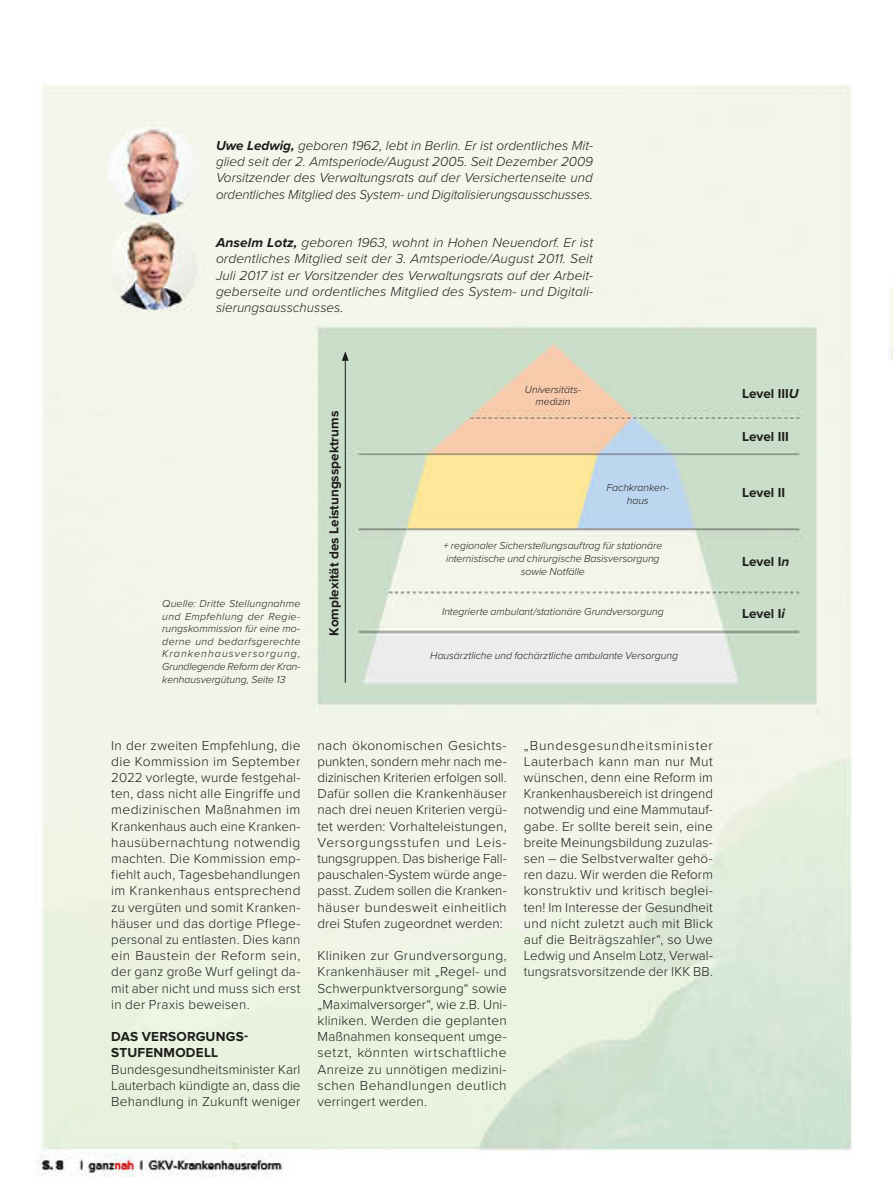
<style>
.page{position:relative;width:893px;height:1191px;background:#fff}
.page>*{position:absolute;margin:0;border:0;box-sizing:border-box;transform-origin:0 0}
.t1{font:300 13.5px/16.2px "Proxima Nova";letter-spacing:.01em;color:#1d1d1b;text-align:justify}
.t2{font:italic 300 13.5px/16.2px "Proxima Nova";letter-spacing:-.005em;color:#1d1d1b;text-align:justify}
.t3{font:700 13.5px/16.2px "Proxima Nova";color:#1d1d1b}
.t4{font:300 12px "Proxima Nova";letter-spacing:.015em;color:#1d1d1b}
.t5{font:700 12px "Proxima Nova";color:#1d1d1b}
.t6{font:italic 300 10.5px/12.6px "Proxima Nova";letter-spacing:-.005em;color:#1d1d1b;text-align:center}
.s1{font-weight:700}
.s2{font-style:italic}
.s3{color:#d20b11}
</style>
<div class="page">
<img style="left:37px;top:84px;width:856px;height:1093px">
<hr style="left:345px;top:358px;width:1px;height:324px;background:#1d1d1b">
<svg style="left:342px;top:351px;width:7px;height:10px"></svg>
<p class="t2" style="left:216px;top:137px;width:379px"><span class="s1">Uwe Ledwig,</span> geboren 1962, lebt in Berlin. Er ist ordentliches Mit&shy;glied seit der 2. Amtsperiode/August 2005. Seit Dezember 2009<br>Vorsitzender des Verwaltungsrats auf der Versichertenseite und ordentliches Mitglied des System- und Digitalisierungsausschusses.</p>
<p class="t2" style="left:216px;top:234px;width:379px"><span class="s1">Anselm Lotz,</span> geboren 1963, wohnt in Hohen Neuendorf. Er ist ordentliches Mitglied seit der 3. Amtsperiode/August 2011. Seit Juli 2017 ist er Vorsitzender des Verwaltungsrats auf der Arbeit&shy;geberseite und ordentliches Mitglied des System- und Digitali&shy;sierungsausschusses.</p>
<p class="t6" style="left:162px;top:596px;width:140px;text-align:justify">Quelle: Dritte Stellungnahme und Empfehlung der Regie&shy;rungskommission für eine mo&shy;derne und bedarfsgerechte Krankenhausversorgung, Grundlegende Reform der Kran&shy;kenhausvergütung, Seite 13</p>
<p class="t3" style="left:326px;top:635px;width:226px;rotate:-90deg">Komplexität des Leistungsspektrums</p>
<p class="t6" style="left:525px;top:382px;width:57px">Universitäts&shy;medizin</p>
<p class="t3" style="left:742px;top:386px;width:58px">Level III<span class="s2">U</span></p>
<p class="t3" style="left:742px;top:428px;width:48px">Level III</p>
<p class="t6" style="left:606px;top:481px;width:64px">Fachkranken&shy;haus</p>
<p class="t6" style="left:443px;top:539px;width:221px">+ regionaler Sicherstellungsauftrag für stationäre internistische und chirurgische Basisversorgung sowie Notfälle</p>
<p class="t6" style="left:442px;top:605px;width:223px">Integrierte ambulant/stationäre Grundversorgung</p>
<p class="t6" style="left:430px;top:648px;width:249px">Hausärztliche und fachärztliche ambulante Versorgung</p>
<p class="t3" style="left:742px;top:485px;width:45px">Level II</p>
<p class="t3" style="left:742px;top:553px;width:49px">Level I<span class="s2">n</span></p>
<p class="t3" style="left:742px;top:605px;width:44px">Level I<span class="s2">i</span></p>
<p class="t1" style="left:111px;top:736px;width:191px">In der zweiten Empfehlung, die die Kommission im September 2022 vorlegte, wurde festgehal&shy;ten, dass nicht alle Eingriffe und medizinischen Maßnahmen im Krankenhaus auch eine Kranken&shy;hausübernachtung notwendig machten. Die Kommission emp&shy;fiehlt auch, Tagesbehandlungen im Krankenhaus entsprechend zu vergüten und somit Kranken&shy;häuser und das dortige Pflege&shy;personal zu entlasten. Dies kann ein Baustein der Reform sein, der ganz große Wurf gelingt da&shy;mit aber nicht und muss sich erst in der Praxis beweisen.</p>
<p class="t3" style="left:111px;top:1029px;width:138px">DAS VERSORGUNGS-<br>STUFENMODELL</p>
<p class="t1" style="left:111px;top:1060px;width:191px">Bundesgesundheitsminister Karl Lauterbach kündigte an, dass die Behandlung in Zukunft weniger</p>
<p class="t1" style="left:317px;top:736px;width:191px">nach ökonomischen Gesichts&shy;punkten, sondern mehr nach me&shy;dizinischen Kriterien erfolgen soll.<br>Dafür sollen die Krankenhäuser nach drei neuen Kriterien vergü&shy;tet werden: Vorhalteleistungen, Versorgungsstufen und Leis&shy;tungsgruppen. Das bisherige Fall&shy;pauschalen-System würde ange&shy;passt. Zudem sollen die Kranken&shy;häuser bundesweit einheitlich drei Stufen zugeordnet werden:</p>
<p class="t1" style="left:317px;top:947px;width:191px">Kliniken zur Grundversorgung, Krankenhäuser mit „Regel- und Schwerpunktversorgung“ sowie „Maximalversorger“, wie z.B. Uni&shy;kliniken. Werden die geplanten Maßnahmen konsequent umge&shy;setzt, könnten wirtschaftliche Anreize zu unnötigen medizini&shy;schen Behandlungen deutlich verringert werden.</p>
<p class="t1" style="left:524px;top:736px;width:191px">„Bundesgesundheitsminister Lauterbach kann man nur Mut wünschen, denn eine Reform im Krankenhausbereich ist dringend notwendig und eine Mammutauf&shy;gabe. Er sollte bereit sein, eine breite Meinungsbildung zuzulas&shy;sen – die Selbstverwalter gehö&shy;ren dazu. Wir werden die Reform konstruktiv und kritisch beglei&shy;ten! Im Interesse der Gesundheit und nicht zuletzt auch mit Blick auf die Beiträgszahler“, so Uwe Ledwig und Anselm Lotz, Verwal&shy;tungsratsvorsitzende der IKK BB.</p>
<p class="t5" style="left:43px;top:1157px;width:22px">S. 8</p>
<p class="t4" style="left:80px;top:1155px;width:203px">| ganz<span class="s3">nah</span> | GKV-Krankenhausreform</p>
</div>
